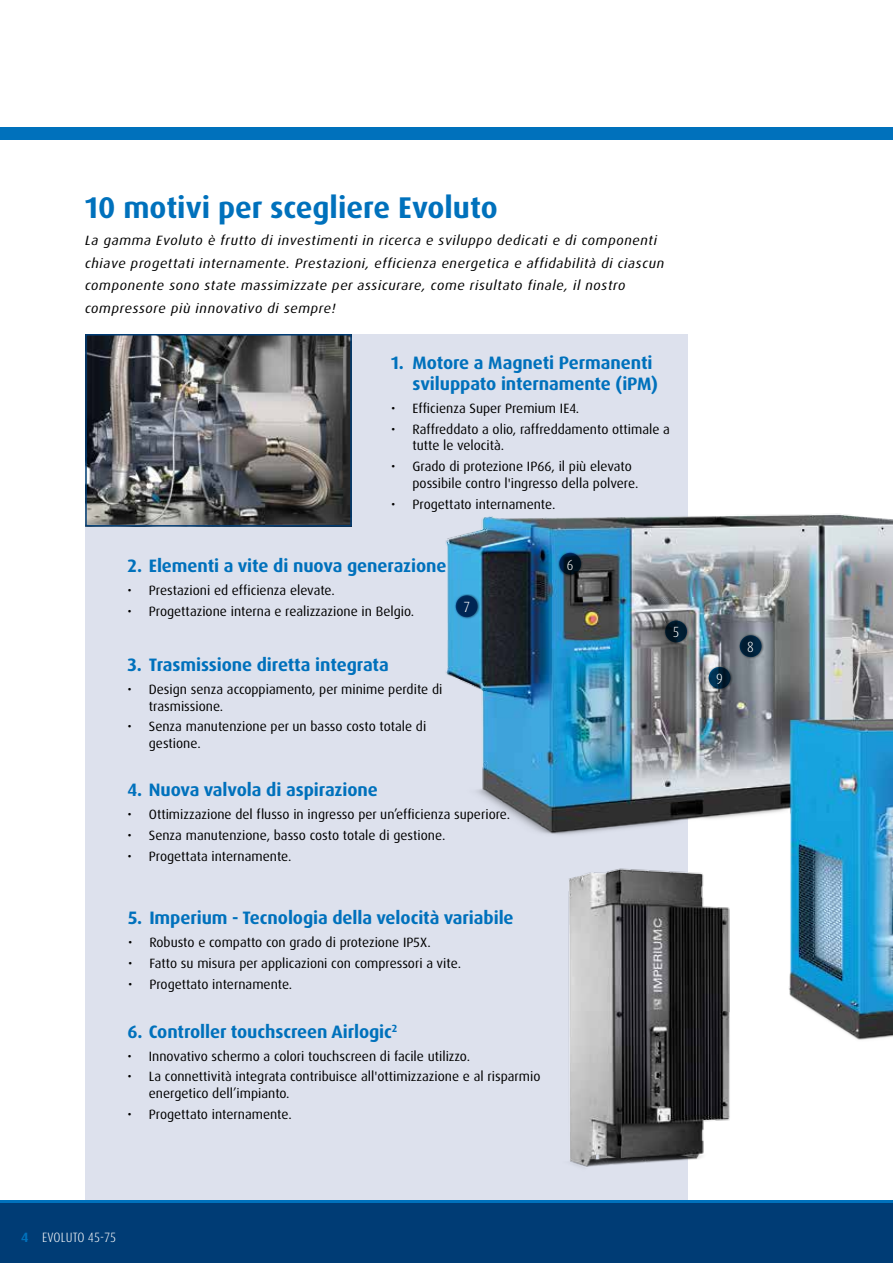
<style>
.page{position:relative;width:893px;height:1263px;background:#fff}
.page>*{position:absolute;margin:0;border:0;box-sizing:border-box;transform-origin:0 0}
.t1{font:700 30px "Dax Pro";color:#0071bc}
.t2{font:700 18px/21.6px "Dax Pro";letter-spacing:-.005em;color:#0071bc}
.t3{font:300 condensed 14.7px "Dax Pro";color:#fff}
.t4{font:13.5px/16.5px "Dax Pro";color:#000}
.t5{font:italic 13.5px/22.5px "Dax Pro";letter-spacing:.04em;color:#000;scale:1.05 1}
.t6{font:300 condensed 13.5px "Dax Pro";letter-spacing:.005em;color:#fff}
.s1{font-weight:700;font-stretch:normal;color:#0071bc}
</style>
<div class="page">
<div style="left:85px;top:334px;width:602px;height:874px;background:#dde1ed"></div>
<img style="left:446px;top:407px;width:447px;height:633px">
<div style="left:0;top:128px;width:893px;height:12px;background:#0071bc"></div>
<img style="left:88px;top:337px;width:261px;height:187px">
<div style="left:85px;top:334px;width:267px;height:193px;border:2px solid #003c75"></div>
<div style="left:454px;top:593px;width:26px;height:26px;background:#000;opacity:.5"></div>
<svg style="left:456px;top:595px;width:22px;height:22px"></svg>
<div style="left:663px;top:619px;width:26px;height:26px;background:#000;opacity:.5"></div>
<svg style="left:665px;top:620px;width:22px;height:22px"></svg>
<div style="left:738px;top:633px;width:26px;height:26px;background:#000;opacity:.5"></div>
<svg style="left:740px;top:635px;width:22px;height:22px"></svg>
<div style="left:707px;top:665px;width:26px;height:26px;background:#000;opacity:.5"></div>
<svg style="left:709px;top:667px;width:21px;height:22px"></svg>
<img style="left:495px;top:821px;width:287px;height:379px">
<div style="left:557px;top:551px;width:26px;height:26px;background:#000;opacity:.5"></div>
<svg style="left:559px;top:553px;width:22px;height:22px"></svg>
<div style="left:0;top:1202px;width:893px;height:61px;background:#003c75"></div>
<hr style="left:0;top:1200px;width:893px;height:3px;background:#0071bc">
<h1 class="t1" style="left:85px;top:189px;width:414px">10 motivi per scegliere Evoluto</h1>
<p class="t5" style="left:85px;top:229px;width:553px">La gamma Evoluto è frutto di investimenti in ricerca e sviluppo dedicati e di componenti chiave progettati internamente. Prestazioni, efficienza energetica e affidabilità di ciascun componente sono state massimizzate per assicurare, come risultato finale, il nostro compressore più innovativo di sempre!</p>
<h2 class="t2" style="left:412px;top:352px;width:247px;text-indent:-21px">1. Motore a Magneti Permanenti sviluppato internamente (iPM)</h2>
<p class="t4" style="left:391px;top:400px;width:190px">• Efficienza Super Premium IE4.</p>
<p class="t4" style="left:412px;top:421px;width:259px;text-indent:-21px">• Raffreddato a olio, raffreddamento ottimale a tutte le velocità.</p>
<p class="t4" style="left:412px;top:458px;width:227px;text-indent:-21px">• Grado di protezione IP66, il più elevato possibile contro l'ingresso della polvere.</p>
<p class="t4" style="left:391px;top:496px;width:166px">• Progettato internamente.</p>
<h2 class="t2" style="left:128px;top:555px;width:320px">2. Elementi a vite di nuova generazione</h2>
<p class="t4" style="left:128px;top:582px;width:209px">• Prestazioni ed efficienza elevate.</p>
<p class="t4" style="left:128px;top:603px;width:288px">• Progettazione interna e realizzazione in Belgio.</p>
<h2 class="t2" style="left:128px;top:654px;width:263px">3. Trasmissione diretta integrata</h2>
<p class="t4" style="left:149px;top:681px;width:295px;text-indent:-21px">• Design senza accoppiamento, per minime perdite di trasmissione.</p>
<p class="t4" style="left:149px;top:718px;width:279px;text-indent:-21px">• Senza manutenzione per un basso costo totale di gestione.</p>
<h2 class="t2" style="left:128px;top:779px;width:252px">4. Nuova valvola di aspirazione</h2>
<p class="t4" style="left:128px;top:806px;width:384px">• Ottimizzazione del flusso in ingresso per un’efficienza superiore.</p>
<p class="t4" style="left:128px;top:827px;width:319px">• Senza manutenzione, basso costo totale di gestione.</p>
<p class="t4" style="left:128px;top:848px;width:165px">• Progettata internamente.</p>
<p class="t3" style="left:463px;top:597px;width:8px">7</p>
<h2 class="t2" style="left:128px;top:907px;width:387px">5. Imperium - Tecnologia della velocità variabile</h2>
<p class="t4" style="left:128px;top:934px;width:304px">• Robusto e compatto con grado di protezione IP5X.</p>
<p class="t4" style="left:128px;top:955px;width:334px">• Fatto su misura per applicazioni con compressori a vite.</p>
<p class="t4" style="left:128px;top:976px;width:166px">• Progettato internamente.</p>
<h2 class="t2" style="left:128px;top:1021px;width:271px">6. Controller touchscreen Airlogic<sup>2</sup></h2>
<p class="t4" style="left:128px;top:1047px;width:344px">• Innovativo schermo a colori touchscreen di facile utilizzo.</p>
<p class="t4" style="left:149px;top:1068px;width:393px;text-indent:-21px">• La connettività integrata contribuisce all'ottimizzazione e al risparmio energetico dell’impianto.</p>
<p class="t4" style="left:128px;top:1105px;width:166px">• Progettato internamente.</p>
<p class="t3" style="left:567px;top:555px;width:8px">6</p>
<p class="t3" style="left:673px;top:623px;width:8px">5</p>
<p class="t3" style="left:716px;top:669px;width:8px">9</p>
<p class="t3" style="left:747px;top:637px;width:8px">8</p>
<p class="t6" style="left:21px;top:1228px;width:97px"><span class="s1">4</span> EVOLUTO 45-75</p>
</div>
